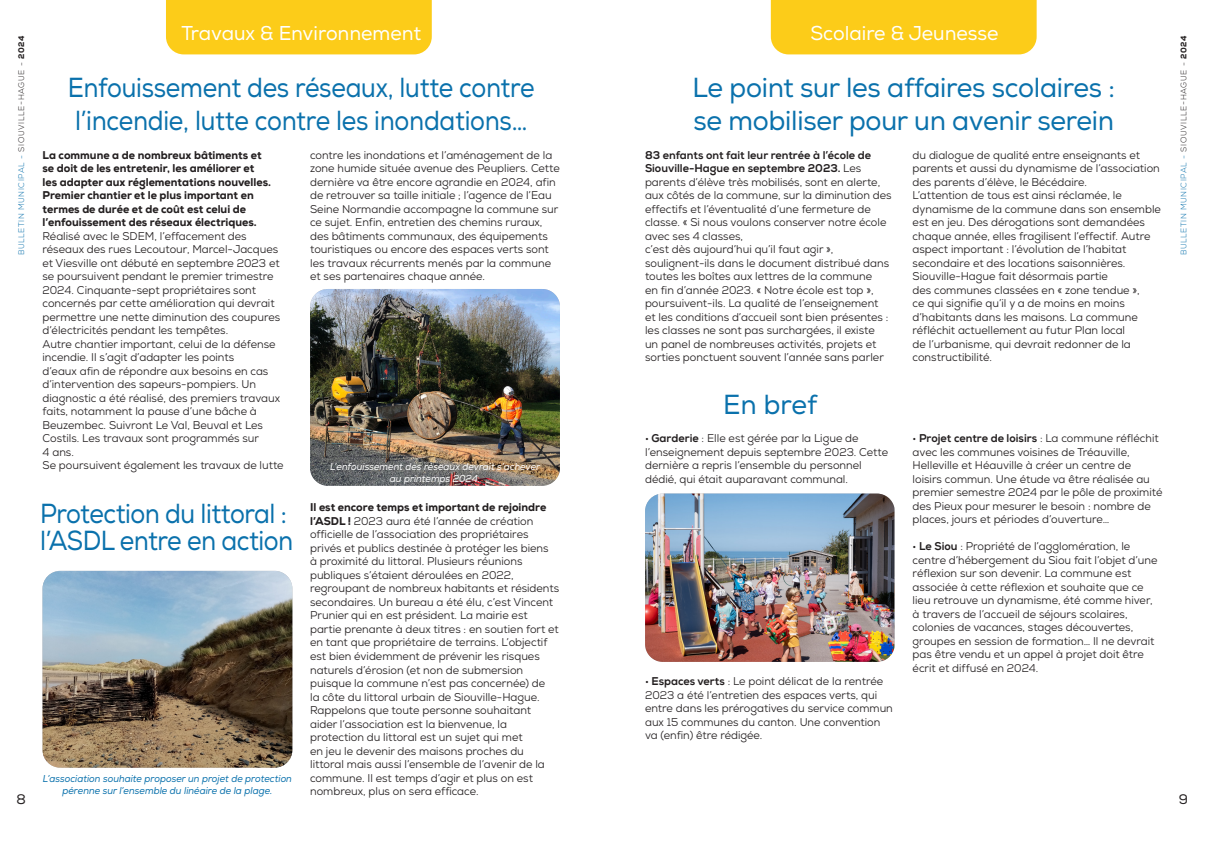
<style>
.page{position:relative;width:1205px;height:851px;background:#fff}
.page>*{position:absolute;margin:0;border:0;box-sizing:border-box;transform-origin:0 0}
.t1{font:27.5px/33px "Nexa";letter-spacing:-.01em;color:#0a71ac;scale:.9 1}
.t2{font:27.5px/33px "Nexa";letter-spacing:-.01em;color:#0a71ac}
.t3{font:20px "Nexa";color:#fff}
.t4{font:13.75px "Nexa";color:#231f20}
.t5{font:11.25px/13.5px "Nexa";color:#231f20}
.t6{font:800 11.25px/13.5px "Nexa";color:#231f20}
.t7{font:italic 10px/12px "Nexa";color:#0a71ac;text-align:center;scale:.94 1}
.t8{font:italic 10px/12px "Nexa";color:#fff;text-align:center;scale:.94 1}
.t9{font:300 8.12px "Nexa";letter-spacing:.075em;color:#0a71ac}
.s1{color:#231f20}
.s2{font-weight:800;color:#231f20}
.s3{font-weight:800}
.s4{font-size:10.62px}
</style>
<div class="page">
<img style="left:43px;top:570px;width:249px;height:197px">
<img style="left:645px;top:493px;width:249px;height:168px">
<div style="left:166px;top:0;width:266px;height:54px;background:#fccc19"></div>
<div style="left:771px;top:0;width:265px;height:54px;background:#fccc19"></div>
<img style="left:310px;top:289px;width:250px;height:196px">
<h2 class="t3" style="left:181px;top:21px;width:241px">Travaux &amp; Environnement</h2>
<h2 class="t3" style="left:810px;top:21px;width:190px">Scolaire &amp; Jeunesse</h2>
<p class="t9" style="left:17px;top:255px;width:221px;rotate:-90deg">BULLETIN MUNICIPAL - <span class="s1">SIOUVILLE-HAGUE -</span> <span class="s2">2024</span></p>
<p class="t9" style="left:1179px;top:255px;width:221px;rotate:-90deg">BULLETIN MUNICIPAL - <span class="s1">SIOUVILLE-HAGUE -</span> <span class="s2">2024</span></p>
<h1 class="t1" style="left:68px;top:72px;width:520px">Enfouissement des réseaux, lutte contre l’incendie, lutte contre les inondations…</h1>
<h1 class="t2" style="left:692px;top:72px;width:424px">Le point sur les affaires scolaires : se mobiliser pour un avenir serein</h1>
<p class="t6" style="left:43px;top:148px;width:230px">La commune a de nombreux bâtiments et se doit de les entretenir, les améliorer et les adapter aux réglementations nouvelles.<br>Premier chantier et le plus important en termes de durée et de coût est celui de l’enfouissement des réseaux électriques.</p>
<p class="t5" style="left:43px;top:229px;width:243px">Réalisé avec le SDEM, l’effacement des réseaux des rues Lecoutour, Marcel-Jacques et Viesville ont débuté en septembre 2023 et se poursuivent pendant le premier trimestre 2024. Cinquante-sept propriétaires sont concernés par cette amélioration qui devrait permettre une nette diminution des coupures d’électricités pendant les tempêtes.<br>Autre chantier important, celui de la défense incendie. Il s’agit d’adapter les points<br>d’eaux afin de répondre aux besoins en cas d’intervention des sapeurs-pompiers. Un diagnostic a été réalisé, des premiers travaux faits, notamment la pause d’une bâche à Beuzembec. Suivront Le Val, Beuval et Les Costils. Les travaux sont programmés sur<br>4 ans.<br>Se poursuivent également les travaux de lutte</p>
<p class="t5" style="left:310px;top:148px;width:251px">contre les inondations et l’aménagement de la zone humide située avenue des Peupliers. Cette dernière va être encore agrandie en 2024, afin de retrouver sa taille initiale ; l’agence de l’Eau Seine Normandie accompagne la commune sur ce sujet. Enfin, entretien des chemins ruraux, des bâtiments communaux, des équipements touristiques ou encore des espaces verts sont les travaux récurrents menés par la commune et ses partenaires chaque année.</p>
<p class="t5" style="left:645px;top:148px;width:248px"><span class="s3">83 enfants ont fait leur rentrée à l’école de Siouville-Hague en septembre 2023.</span> Les parents d’élève très mobilisés, sont en alerte, aux côtés de la commune, sur la diminution des effectifs et l’éventualité d’une fermeture de classe. « Si nous voulons conserver notre école avec ses 4 classes,<br>c’est dès aujourd’hui qu’il faut agir », soulignent-ils dans le document distribué dans toutes les boîtes aux lettres de la commune<br>en fin d’année 2023. « Notre école est top », poursuivent-ils. La qualité de l’enseignement et les conditions d’accueil sont bien présentes : les classes ne sont pas surchargées, il existe<br>un panel de nombreuses activités, projets et sorties ponctuent souvent l’année sans parler</p>
<p class="t5" style="left:912px;top:148px;width:250px">du dialogue de qualité entre enseignants et parents et aussi du dynamisme de l’association des parents d’élève, le Bécédaire.<br>L’attention de tous est ainsi réclamée, le dynamisme de la commune dans son ensemble est en jeu. Des dérogations sont demandées chaque année, elles fragilisent l’effectif. Autre aspect important : l’évolution de l’habitat secondaire et des locations saisonnières.<br>Siouville-Hague fait désormais partie<br>des communes classées en « zone tendue »,<br>ce qui signifie qu’il y a de moins en moins d’habitants dans les maisons. La commune réfléchit actuellement au futur Plan local<br>de l’urbanisme, qui devrait redonner de la constructibilité.</p>
<h1 class="t2" style="left:723px;top:388px;width:96px">En bref</h1>
<p class="t5" style="left:645px;top:431px;width:245px"><span class="s4">•</span> <span class="s3">Garderie</span> : Elle est gérée par la Ligue de l’enseignement depuis septembre 2023. Cette dernière a repris l’ensemble du personnel dédié, qui était auparavant communal.</p>
<p class="t5" style="left:912px;top:431px;width:251px"><span class="s4">•</span> <span class="s3">Projet centre de loisirs</span> : La commune réfléchit avec les communes voisines de Tréauville, Helleville et Héauville à créer un centre de loisirs commun. Une étude va être réalisée au premier semestre 2024 par le pôle de proximité des Pieux pour mesurer le besoin : nombre de places, jours et périodes d’ouverture…</p>
<p class="t5" style="left:912px;top:539px;width:246px"><span class="s4">•</span> <span class="s3">Le Siou</span> : Propriété de l’agglomération, le centre d’hébergement du Siou fait l’objet d’une réflexion sur son devenir. La commune est associée à cette réflexion et souhaite que ce lieu retrouve un dynamisme, été comme hiver, à travers de l’accueil de séjours scolaires, colonies de vacances, stages découvertes, groupes en session de formation… Il ne devrait pas être vendu et un appel à projet doit être écrit et diffusé en 2024.</p>
<p class="t8" style="left:330px;top:460px;width:225px">L’enfouissement des réseaux devrait s’achever au printemps 2024.</p>
<h1 class="t1" style="left:40px;top:500px;width:282px;line-height:27.5px">Protection du littoral : l’ASDL entre en action</h1>
<p class="t5" style="left:310px;top:500px;width:251px"><span class="s3">Il est encore temps et important de rejoindre l’ASDL !</span> 2023 aura été l’année de création officielle de l’association des propriétaires privés et publics destinée à protéger les biens<br>à proximité du littoral. Plusieurs réunions publiques s’étaient déroulées en 2022, regroupant de nombreux habitants et résidents secondaires. Un bureau a été élu, c’est Vincent Prunier qui en est président. La mairie est partie prenante à deux titres : en soutien fort et en tant que propriétaire de terrains. L’objectif est bien évidemment de prévenir les risques naturels d’érosion (et non de submersion puisque la commune n’est pas concernée) de<br>la côte du littoral urbain de Siouville-Hague.<br>Rappelons que toute personne souhaitant aider l’association est la bienvenue, la protection du littoral est un sujet qui met<br>en jeu le devenir des maisons proches du littoral mais aussi l’ensemble de l’avenir de la commune. Il est temps d’agir et plus on est nombreux, plus on sera efficace.</p>
<p class="t5" style="left:645px;top:674px;width:249px"><span class="s4">•</span> <span class="s3">Espaces verts</span> : Le point délicat de la rentrée 2023 a été l’entretien des espaces verts, qui entre dans les prérogatives du service commun aux 15 communes du canton. Une convention va (enfin) être rédigée.</p>
<p class="t7" style="left:43px;top:772px;width:267px">L’association souhaite proposer un projet de protection pérenne sur l’ensemble du linéaire de la plage.</p>
<p class="t4" style="left:16px;top:790px;width:11px">8</p>
<p class="t4" style="left:1179px;top:790px;width:11px">9</p>
</div>
